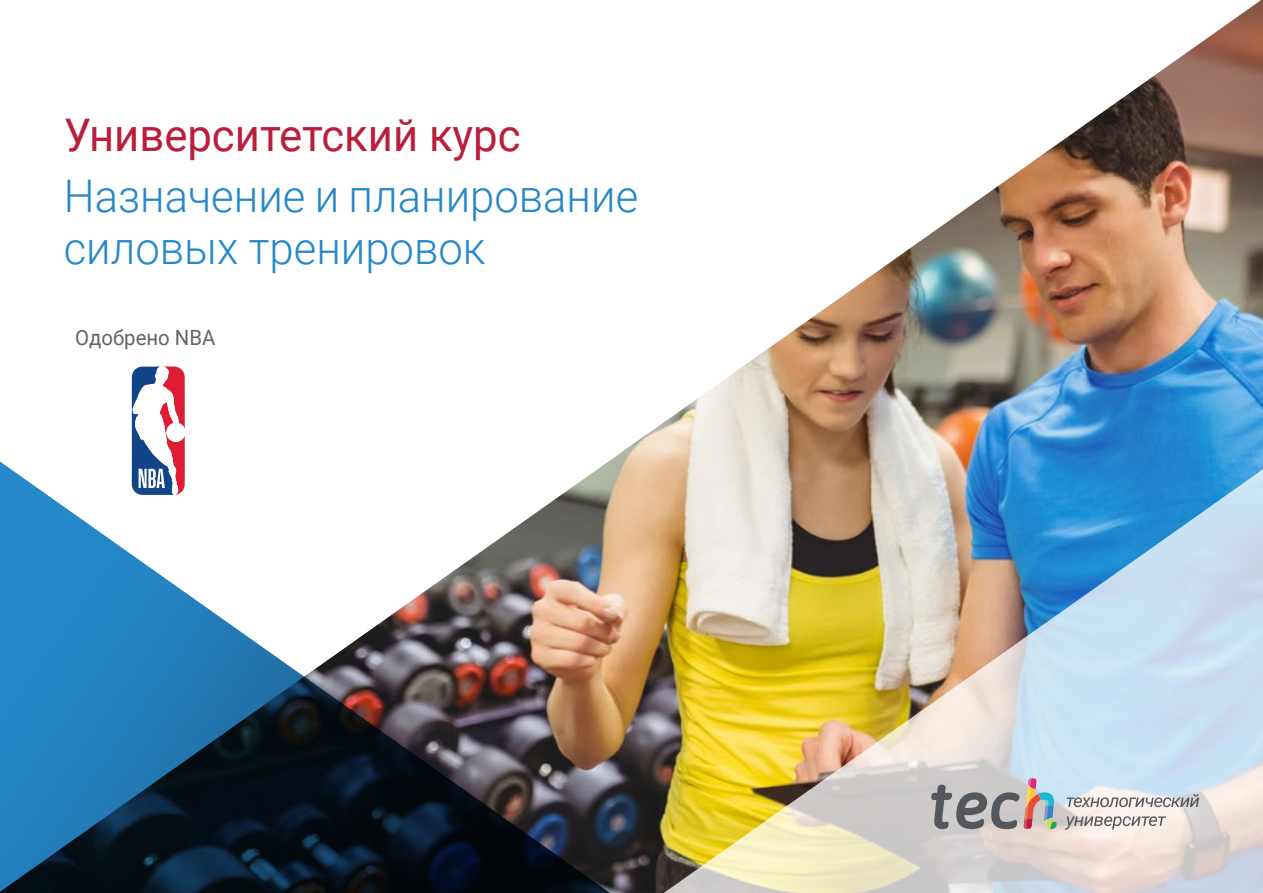
<style>
.page{position:relative;width:1263px;height:893px;background:#fff}
.page>*{position:absolute;margin:0;border:0;box-sizing:border-box;transform-origin:0 0}
.t1{font:300 45px/52.5px "Roboto";color:#2488c9}
.t2{font:45px "Roboto";color:#ba1e3c}
.t3{font:21px "Roboto";color:#61646a}
</style>
<div class="page">
<img style="left:131px;top:0;width:1132px;height:454px">
<img style="left:640px;top:454px;width:623px;height:439px">
<img style="left:0;top:446px;width:640px;height:447px">
<svg style="left:132px;top:366px;width:53px;height:129px"></svg>
<svg style="left:1067px;top:794px;width:132px;height:13px;background:#c0bdbe"></svg>
<svg style="left:1065px;top:816px;width:101px;height:14px"></svg>
<svg style="left:931px;top:778px;width:125px;height:51px;background:#a9a5a6"></svg>
<p class="t2" style="left:64px;top:103px;width:458px">Университетский курс</p>
<p class="t1" style="left:64px;top:168px;width:576px">Назначение и планирование силовых тренировок</p>
<p class="t3" style="left:75px;top:323px;width:142px">Одобрено NBA</p>
</div>
